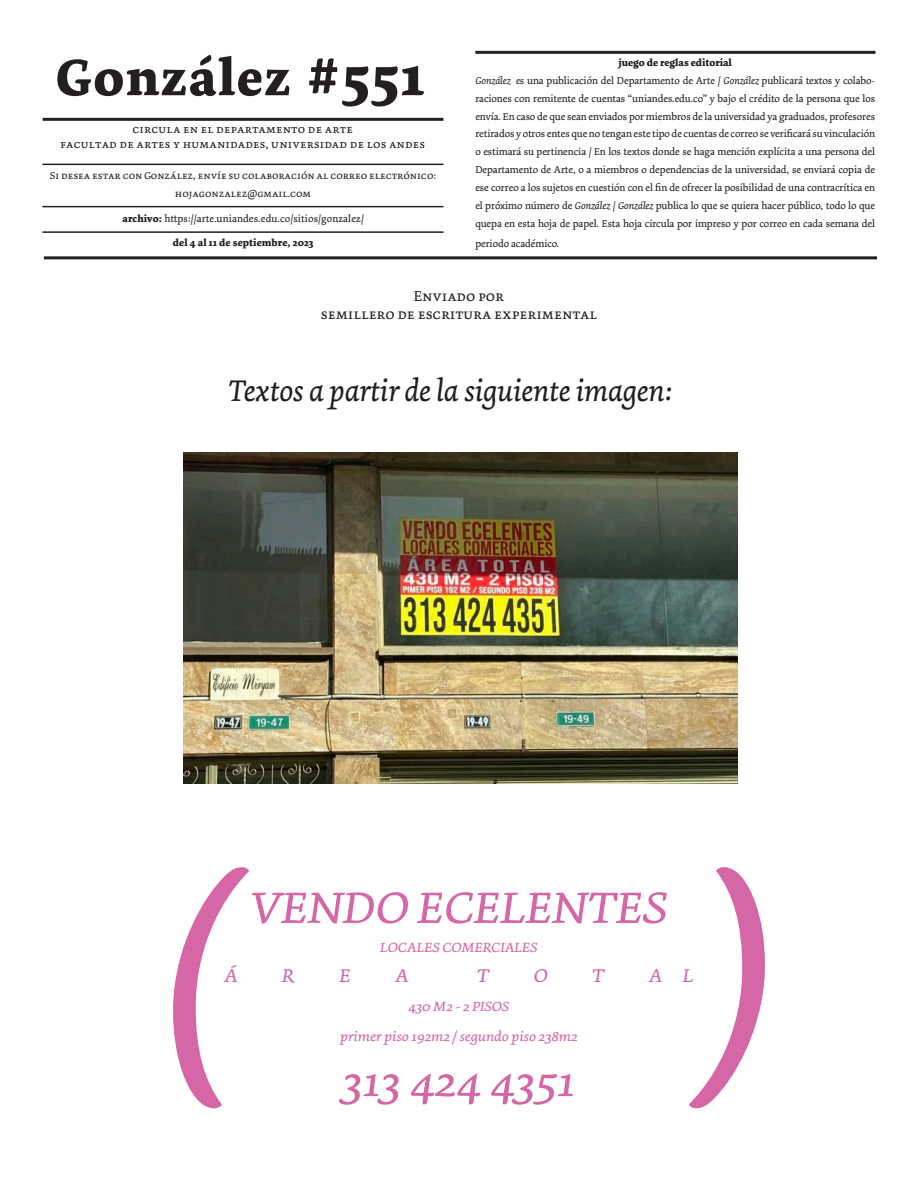
<style>
.page{position:relative;width:918px;height:1188px;background:#fff}
.page>*{position:absolute;margin:0;border:0;box-sizing:border-box;transform-origin:0 0}
.t1{font:italic 222.45px "Dolly Pro";color:#d667a7;scale:1.15 1}
.t2{font:700 54px "Dolly Pro";letter-spacing:.03em;color:#231f20}
.t3{font:italic 46.35px "Dolly Pro";letter-spacing:-.01em;color:#d667a7;scale:1.15 1}
.t4{font:italic 31.5px "Dolly Pro";letter-spacing:-.01em;color:#231f20}
.t5{font:italic 19.5px "Dolly Pro";color:#d667a7;scale:1.15 1}
.t6{font:15px "Dolly Pro Regular Small Caps";letter-spacing:-.01em;color:#231f20}
.t7{font:italic 13.95px "Dolly Pro";letter-spacing:-.01em;color:#d667a7;scale:1.15 1}
.t8{font:12px "Dolly Pro Regular Small Caps";letter-spacing:.01em;color:#231f20}
.notas{font:10.5px/17.9px "Dolly Pro";letter-spacing:-.01em;color:#231f20;text-align:justify}
.t9{font:10.5px "Dolly Pro Regular Small Caps";letter-spacing:-.01em;color:#231f20}
.notas-2{font:10.5px "Dolly Pro";letter-spacing:.01em;color:#231f20}
.notas-3{font:700 10.5px "Dolly Pro";color:#231f20}
.s1{font-size:60px}
.s2{font-weight:700}
.s3{font-style:italic}
</style>
<div class="page">
<hr style="left:42px;top:164px;width:401px;height:1px;background:#231f20">
<hr style="left:44px;top:256px;width:833px;height:3px;background:#231f20">
<hr style="left:42px;top:231px;width:401px;height:2px;background:#231f20">
<hr style="left:475px;top:51px;width:400px;height:3px;background:#231f20">
<hr style="left:42px;top:206px;width:401px;height:1px;background:#231f20">
<hr style="left:43px;top:118px;width:400px;height:3px;background:#231f20">
<img style="left:183px;top:452px;width:554px;height:331px">
<p class="t2" style="left:56px;top:42px;width:370px">González <span class="s1"># 551</span></p>
<p class="t8" style="left:132px;top:122px;width:222px">circula en el departamento de arte</p>
<p class="t8" style="left:60px;top:136px;width:367px">facultad de artes y humanidades, universidad de los andes</p>
<p class="t9" style="left:50px;top:169px;width:388px">Si desea estar con González, envíe su colaboración al correo electrónico:</p>
<p class="t9" style="left:175px;top:187px;width:138px">hojagonzalez@gmail.com</p>
<p class="notas-2" style="left:123px;top:212px;width:243px"><span class="s2">archivo:</span> https://arte.uniandes.edu.co/sitios/gonzalez/</p>
<p class="notas-3" style="left:173px;top:236px;width:142px">del 4 al 11 de septiembre, 2023</p>
<p class="notas-3" style="left:619px;top:56px;width:115px">juego de reglas editorial</p>
<p class="notas" style="left:475px;top:71px;width:401px"><span class="s3">González e</span>s una publicación del Departamento de Arte / <span class="s3">González</span> publicará textos y colabo&shy;raciones con remitente de cuentas “uniandes.edu.co” y bajo el crédito de la persona que los envía. En caso de que sean enviados por miembros de la universidad ya graduados, profesores retirados y otros entes que no tengan este tipo de cuentas de correo se verificará su vinculación o estimará su pertinencia / En los textos donde se haga mención explícita a una persona del Departamento de Arte, o a miembros o dependencias de la universidad, se enviará copia de ese correo a los sujetos en cuestión con el fin de ofrecer la posibilidad de una contracrítica en el próximo número de <span class="s3">González</span> / <span class="s3">González</span> publica lo que se quiera hacer público, todo lo que quepa en esta hoja de papel. Esta hoja circula por impreso y por correo en cada semana del</p>
<p class="notas" style="left:475px;top:235px;width:86px">periodo académico.</p>
<p class="t6" style="left:414px;top:286px;width:92px">Enviado por</p>
<p class="t6" style="left:321px;top:304px;width:278px">semillero de escritura experimental</p>
<p class="t4" style="left:228px;top:370px;width:446px">Textos a partir de la siguiente imagen:</p>
<p class="t1" style="left:151px;top:824px;width:73px">(</p>
<p class="t1" style="left:704px;top:824px;width:73px">)</p>
<p class="t3" style="left:250px;top:878px;width:365px">VENDO ECELENTES</p>
<p class="t7" style="left:380px;top:939px;width:139px">LOCALES COMERCIALES</p>
<p class="t5" style="left:224px;top:963px;width:13px">Á</p>
<p class="t5" style="left:282px;top:963px;width:13px">R</p>
<p class="t5" style="left:339px;top:963px;width:11px">E</p>
<p class="t5" style="left:395px;top:963px;width:13px">A</p>
<p class="t5" style="left:477px;top:963px;width:12px">T</p>
<p class="t5" style="left:534px;top:963px;width:14px">O</p>
<p class="t5" style="left:592px;top:963px;width:12px">T</p>
<p class="t5" style="left:649px;top:963px;width:40px">A L</p>
<p class="t7" style="left:408px;top:998px;width:89px">430 M2 - 2 PISOS</p>
<p class="t7" style="left:340px;top:1027px;width:208px">primer piso 192m2 / segundo piso 238m2</p>
<p class="t3" style="left:342px;top:1051px;width:205px">313 424 4351</p>
</div>
